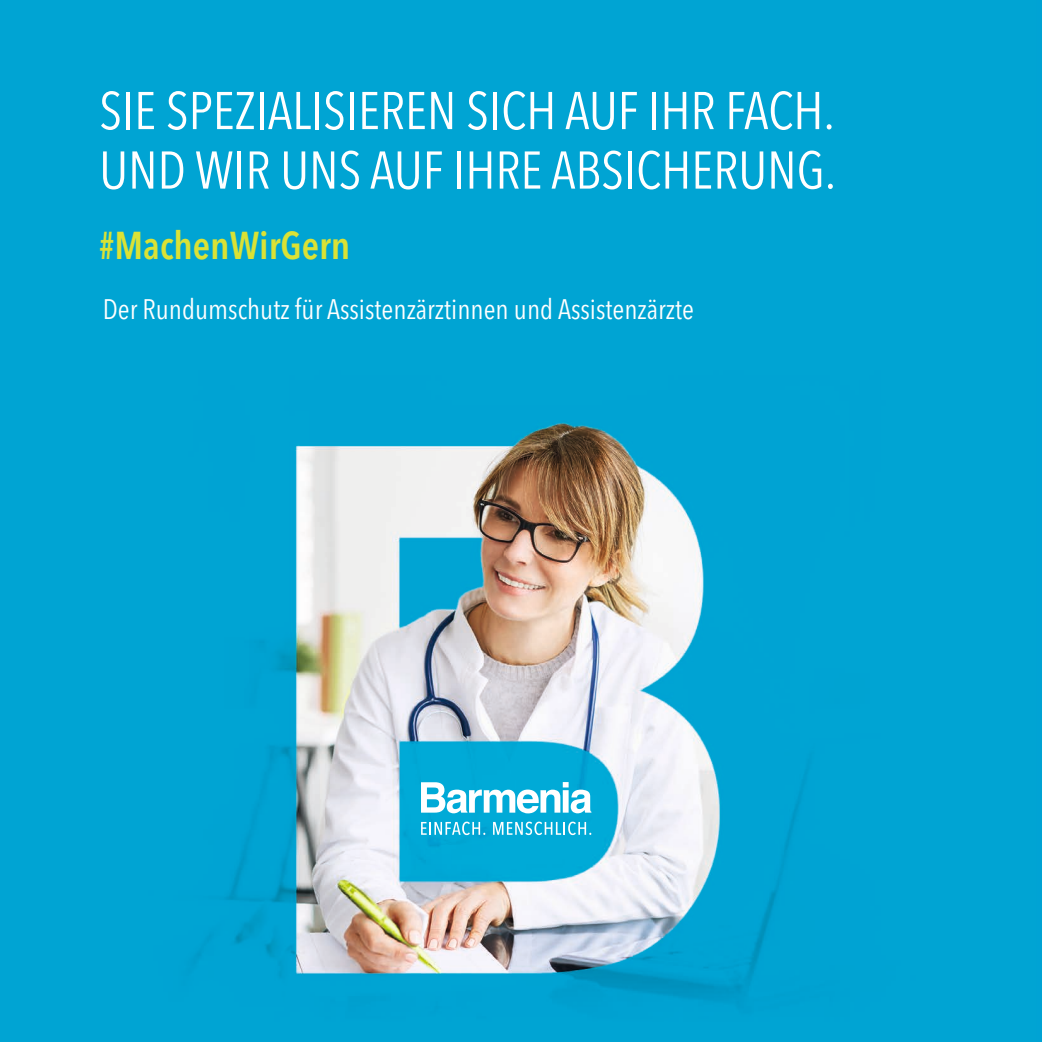
<style>
.page{position:relative;width:1042px;height:1042px;background:#fff}
.page>*{position:absolute;margin:0;border:0;box-sizing:border-box;transform-origin:0 0}
.t1{font:condensed 52.5px/59.5px "Avenir Next LT Pro";color:#fff}
.t2{font:600 condensed 38.5px "Avenir Next LT Pro";color:#dae235}
.t3{font:condensed 28px "Avenir Next LT Pro";color:#fff}
</style>
<div class="page">
<img style="left:0;top:0;width:1042px;height:1042px">
<svg style="left:421px;top:782px;width:170px;height:31px"></svg>
<svg style="left:421px;top:821px;width:64px;height:14px"></svg>
<svg style="left:493px;top:821px;width:98px;height:14px"></svg>
<p class="t1" style="left:99px;top:81px;width:738px">SIE SPEZIALISIEREN SICH AUF IHR FACH.<br>UND WIR UNS AUF IHRE ABSICHERUNG.</p>
<p class="t2" style="left:99px;top:222px;width:253px">#MachenWirGern</p>
<p class="t3" style="left:103px;top:292px;width:593px">Der Rundumschutz für Assistenzärztinnen und Assistenzärzte</p>
</div>
